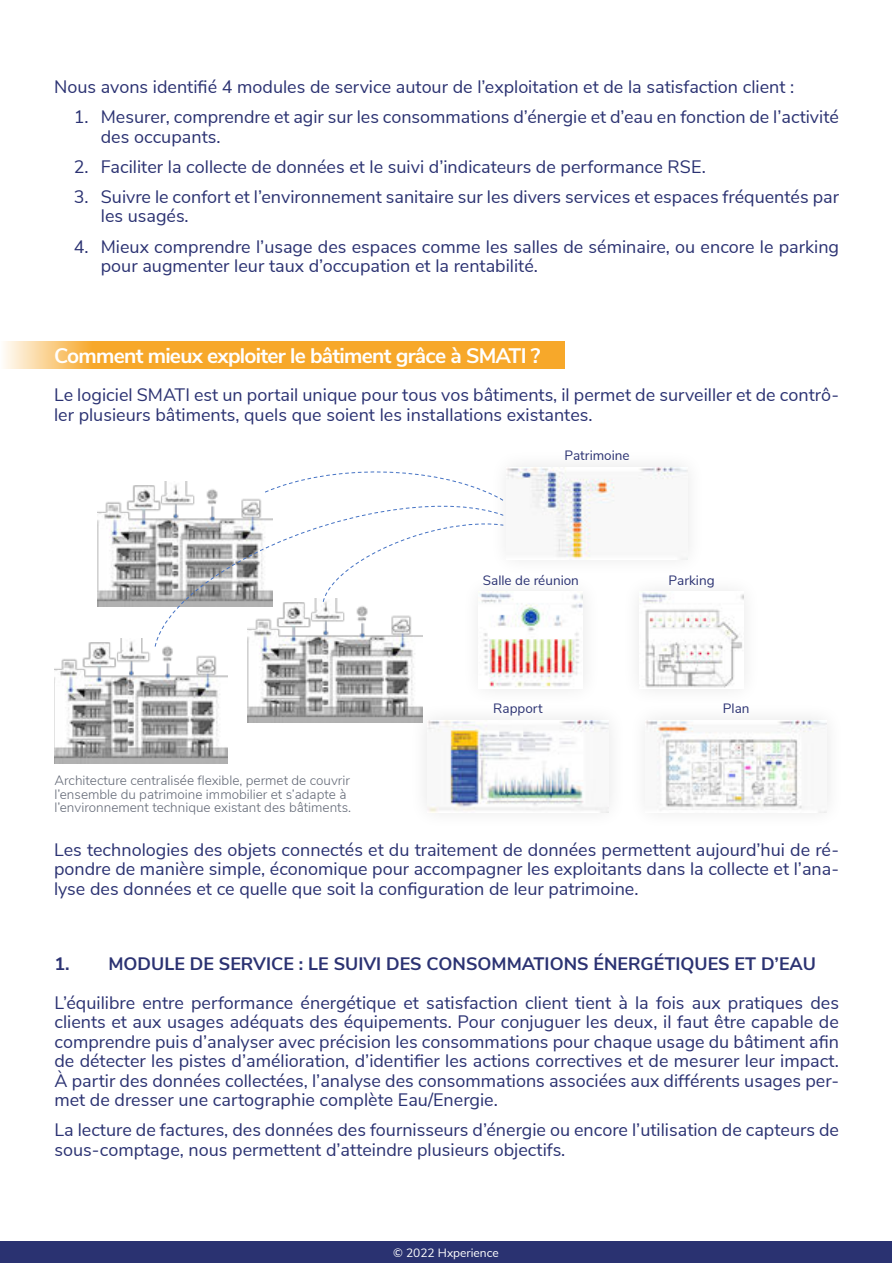
<style>
.page{position:relative;width:893px;height:1263px;background:#fff}
.page>*{position:absolute;margin:0;border:0;box-sizing:border-box;transform-origin:0 0}
.t1{font:700 21px "Nunito Sans";letter-spacing:-.035em;color:#fff}
.t2{font:18px/19.5px "Nunito Sans";color:#2b3272}
.t3{font:700 18px "Nunito Sans";color:#2b3272}
.t4{font:300 13.5px/13.5px "Nunito Sans";color:#646a77}
.t5{font:13.5px "Nunito Sans";color:#2b3272}
.t6{font:12px "Nunito Sans";color:#fff}
</style>
<div class="page">
<div style="left:0;top:1241px;width:892px;height:22px;background:#2a3271"></div>
<svg style="left:4px;top:341px;width:561px;height:28px;background:#f7ae3a"></svg>
<img style="left:97px;top:482px;width:121px;height:124px">
<img style="left:54px;top:638px;width:174px;height:125px">
<img style="left:248px;top:648px;width:167px;height:75px">
<svg style="left:154px;top:495px;width:269px;height:153px"></svg>
<svg style="left:264px;top:471px;width:173px;height:132px"></svg>
<svg style="left:431px;top:477px;width:58px;height:126px"></svg>
<img style="left:640px;top:592px;width:104px;height:96px">
<div style="left:408px;top:701px;width:219px;height:129px;background:#fcfcfc"></div>
<img style="left:428px;top:720px;width:181px;height:92px">
<img style="left:646px;top:720px;width:180px;height:92px">
<img style="left:507px;top:467px;width:180px;height:92px">
<div style="left:460px;top:573px;width:141px;height:133px;background:#fdfdfd"></div>
<img style="left:480px;top:591px;width:103px;height:97px">
<p class="t2" style="left:54px;top:76px;width:742px">Nous avons identifié 4 modules de service autour de l’exploitation et de la satisfaction client :</p>
<p class="t2" style="left:101px;top:107px;width:740px;text-indent:-27px">1. Mesurer, comprendre et agir sur les consommations d’énergie et d’eau en fonction de l’activité des occupants.</p>
<p class="t2" style="left:74px;top:157px;width:633px">2. Faciliter la collecte de données et le suivi d’indicateurs de performance RSE.</p>
<p class="t2" style="left:101px;top:187px;width:740px;text-indent:-27px">3. Suivre le confort et l’environnement sanitaire sur les divers services et espaces fréquentés par les usagés.</p>
<p class="t2" style="left:101px;top:235px;width:740px;text-indent:-27px">4. Mieux comprendre l’usage des espaces comme les salles de séminaire, ou encore le parking pour augmenter leur taux d’occupation et la rentabilité.</p>
<p class="t1" style="left:54px;top:343px;width:488px">Comment mieux exploiter le bâtiment grâce à SMATI ?</p>
<p class="t2" style="left:54px;top:385px;width:786px">Le logiciel SMATI est un portail unique pour tous vos bâtiments, il permet de surveiller et de contrô&shy;ler plusieurs bâtiments, quels que soient les installations existantes.</p>
<p class="t5" style="left:565px;top:447px;width:67px">Patrimoine</p>
<p class="t5" style="left:483px;top:573px;width:98px">Salle de réunion</p>
<p class="t5" style="left:669px;top:573px;width:47px">Parking</p>
<p class="t4" style="left:54px;top:773px;width:298px">Architecture centralisée flexible, permet de couvrir l’ensemble du patrimoine immobilier et s’adapte à l’environnement technique existant des bâtiments.</p>
<p class="t5" style="left:493px;top:701px;width:51px">Rapport</p>
<p class="t5" style="left:723px;top:701px;width:28px">Plan</p>
<p class="t2" style="left:54px;top:839px;width:786px;text-align:justify">Les technologies des objets connectés et du traitement de données permettent aujourd’hui de ré&shy;pondre de manière simple, économique pour accompagner les exploitants dans la collecte et l’ana&shy;lyse des données et ce quelle que soit la configuration de leur patrimoine.</p>
<p class="t3" style="left:54px;top:953px;width:763px">1. MODULE DE SERVICE : LE SUIVI DES CONSOMMATIONS ÉNERGÉTIQUES ET D’EAU</p>
<p class="t2" style="left:54px;top:992px;width:786px;text-align:justify">L’équilibre entre performance énergétique et satisfaction client tient à la fois aux pratiques des clients et aux usages adéquats des équipements. Pour conjuguer les deux, il faut être capable de comprendre puis d’analyser avec précision les consommations pour chaque usage du bâtiment afin de détecter les pistes d’amélioration, d’identifier les actions correctives et de mesurer leur impact.<br>À partir des données collectées, l’analyse des consommations associées aux différents usages per&shy;met de dresser une cartographie complète Eau/Energie.</p>
<p class="t2" style="left:54px;top:1120px;width:786px">La lecture de factures, des données des fournisseurs d’énergie ou encore l’utilisation de capteurs de sous-comptage, nous permettent d’atteindre plusieurs objectifs.</p>
<p class="t6" style="left:393px;top:1246px;width:107px">© 2022 Hxperience</p>
</div>
